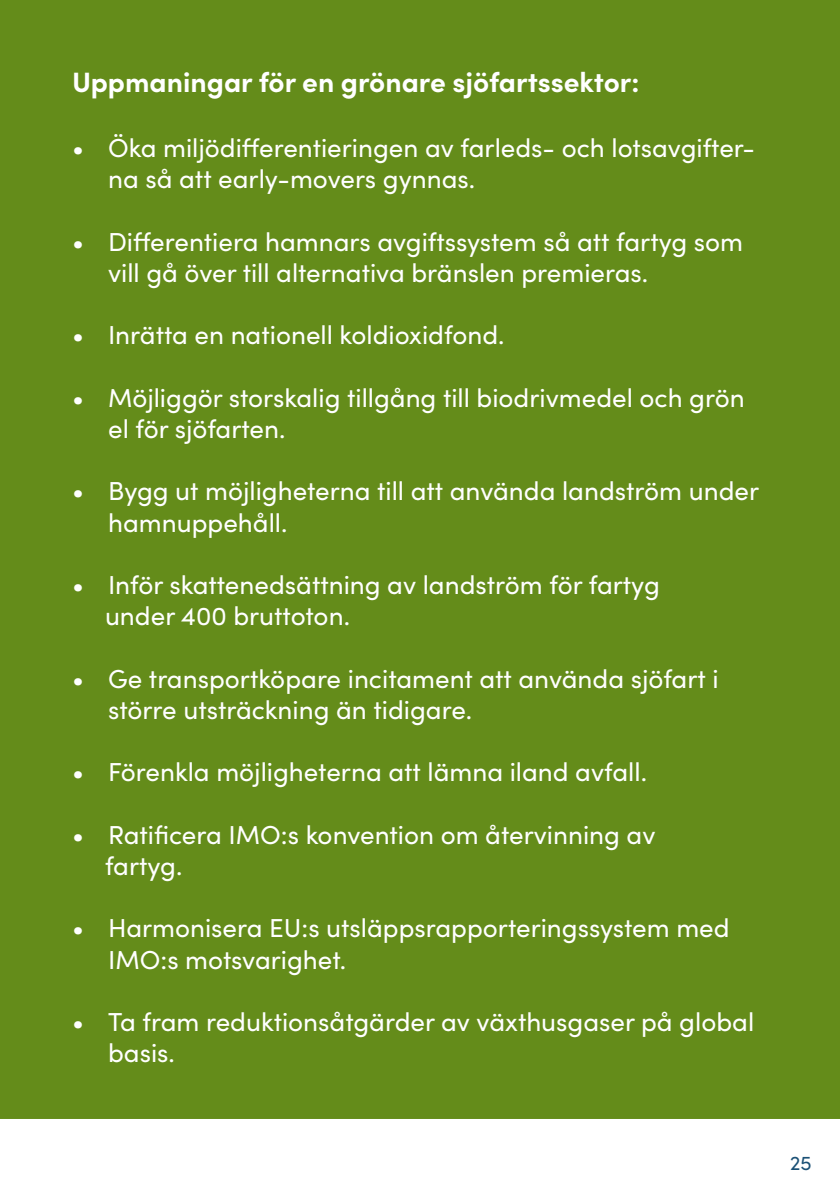
<style>
.page{position:relative;width:840px;height:1191px;background:#fff}
.page>*{position:absolute;margin:0;border:0;box-sizing:border-box;transform-origin:0 0}
.t1{font:700 28px "Sofia Pro";color:#fff}
.t2{font:26px/31.2px "Sofia Pro";color:#fff}
.Styckeformat_1{font:20px "Sofia Pro";color:#1b5176}
</style>
<div class="page">
<div style="left:0;top:0;width:839px;height:1118px;background:#648c1a"></div>
<p class="t1" style="left:72px;top:61px;width:568px">Uppmaningar för en grönare sjöfartssektor:</p>
<p class="t2" style="left:108px;top:131px;width:648px;text-indent:-36px">• Öka miljödifferentieringen av farleds- och lotsavgifter&shy;na så att early-movers gynnas.</p>
<p class="t2" style="left:108px;top:224px;width:636px;text-indent:-36px">• Differentiera hamnars avgiftssystem så att fartyg som vill gå över till alternativa bränslen premieras.</p>
<p class="t2" style="left:72px;top:318px;width:434px">• Inrätta en nationell koldioxidfond.</p>
<p class="t2" style="left:108px;top:380px;width:637px;text-indent:-36px">• Möjliggör storskalig tillgång till biodrivmedel och grön el för sjöfarten.</p>
<p class="t2" style="left:108px;top:474px;width:652px;text-indent:-36px">• Bygg ut möjligheterna till att använda landström under hamnuppehåll.</p>
<p class="t2" style="left:72px;top:568px;width:589px">• Inför skattenedsättning av landström för fartyg</p>
<p class="t2" style="left:105px;top:599px;width:246px">under 400 bruttoton.</p>
<p class="t2" style="left:108px;top:661px;width:611px;text-indent:-36px">• Ge transportköpare incitament att använda sjöfart i större utsträckning än tidigare.</p>
<p class="t2" style="left:72px;top:755px;width:576px">• Förenkla möjligheterna att lämna iland avfall.</p>
<p class="t2" style="left:72px;top:817px;width:584px">• Ratificera IMO:s konvention om återvinning av</p>
<p class="t2" style="left:105px;top:848px;width:79px">fartyg.</p>
<p class="t2" style="left:108px;top:911px;width:622px;text-indent:-36px">• Harmonisera EU:s utsläppsrapporteringssystem med<br>IMO:s motsvarighet.</p>
<p class="t2" style="left:108px;top:1004px;width:647px;text-indent:-36px">• Ta fram reduktionsåtgärder av växthusgaser på global basis.</p>
<p class="Styckeformat_1" style="left:789px;top:1148px;width:23px">25</p>
</div>
